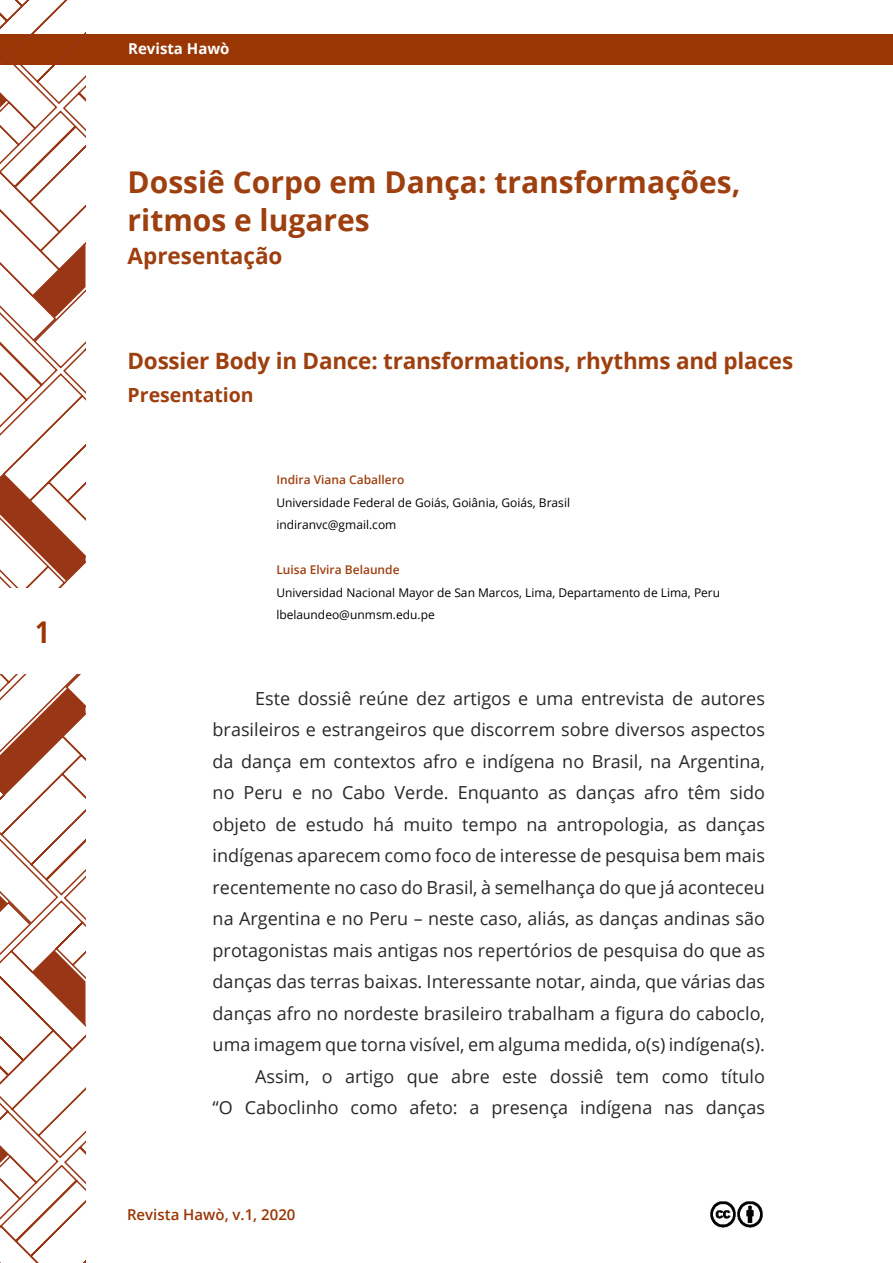
<style>
.page{position:relative;width:893px;height:1263px;background:#fff}
.page>*{position:absolute;margin:0;border:0;box-sizing:border-box;transform-origin:0 0}
.t1{font:700 30px/37.5px "Open Sans";color:#9e3f0f}
.t2{font:700 30px "Open Sans Condensed";color:#993603}
.t3{font:700 22.5px "Open Sans";letter-spacing:-.01em;color:#9e3f0f}
.t4{font:700 19.5px "Open Sans";color:#9e3f0f}
.t5{font:18px/31.5px "Open Sans";color:#282827;text-align:right}
.t6{font:600 15px "Open Sans";color:#983503}
.t7{font:700 15px "Open Sans";color:#fff}
.t8{font:12px/22.5px "Open Sans";color:#000}
.t9{font:600 12px "Open Sans";color:#9e3f0f}
</style>
<div class="page">
<div style="left:0;top:34px;width:893px;height:30px;background:#993603"></div>
<img style="left:710px;top:1202px;width:25px;height:25px">
<img style="left:735px;top:1202px;width:28px;height:25px">
<svg style="left:0;top:0;width:86px;height:1263px"></svg>
<div style="left:0;top:589px;width:91px;height:85px;background:#fff"></div>
<h1 class="t2" style="left:35px;top:611px;width:15px">1</h1>
<p class="t7" style="left:128px;top:38px;width:103px">Revista Hawò</p>
<h1 class="t1" style="left:128px;top:163px;width:614px">Dossiê Corpo em Dança: transformações, ritmos e lugares</h1>
<p class="t3" style="left:128px;top:239px;width:156px">Apresentação</p>
<p class="t3" style="left:128px;top:344px;width:667px">Dossier Body in Dance: transformations, rhythms and places</p>
<p class="t4" style="left:128px;top:381px;width:128px">Presentation</p>
<p class="t9" style="left:276px;top:471px;width:129px">Indira Viana Caballero</p>
<p class="t8" style="left:276px;top:491px;width:295px">Universidade Federal de Goiás, Goiânia, Goiás, Brasil indiranvc@gmail.com</p>
<p class="t9" style="left:276px;top:561px;width:125px">Luisa Elvira Belaunde</p>
<p class="t8" style="left:276px;top:581px;width:445px">Universidad Nacional Mayor de San Marcos, Lima, Departamento de Lima, Peru lbelaundeo@unmsm.edu.pe</p>
<p class="t5" style="left:213px;top:682px;width:554px">Este dossiê reúne dez artigos e uma entrevista de autores brasileiros e estrangeiros que discorrem sobre diversos aspectos da dança em contextos afro e indígena no Brasil, na Argentina, no Peru e no Cabo Verde. Enquanto as danças afro têm sido objeto de estudo há muito tempo na antropologia, as danças indígenas aparecem como foco de interesse de pesquisa bem mais recentemente no caso do Brasil, à semelhança do que já aconteceu na Argentina e no Peru – neste caso, aliás, as danças andinas são protagonistas mais antigas nos repertórios de pesquisa do que as danças das terras baixas. Interessante notar, ainda, que várias das danças afro no nordeste brasileiro trabalham a figura do caboclo, uma imagem que torna visível, em alguma medida, o(s) indígena(s).<br>Assim, o artigo que abre este dossiê tem como título<br>“O Caboclinho como afeto: a presença indígena nas danças</p>
<p class="t6" style="left:127px;top:1204px;width:170px">Revista Hawò, v.1, 2020</p>
</div>
